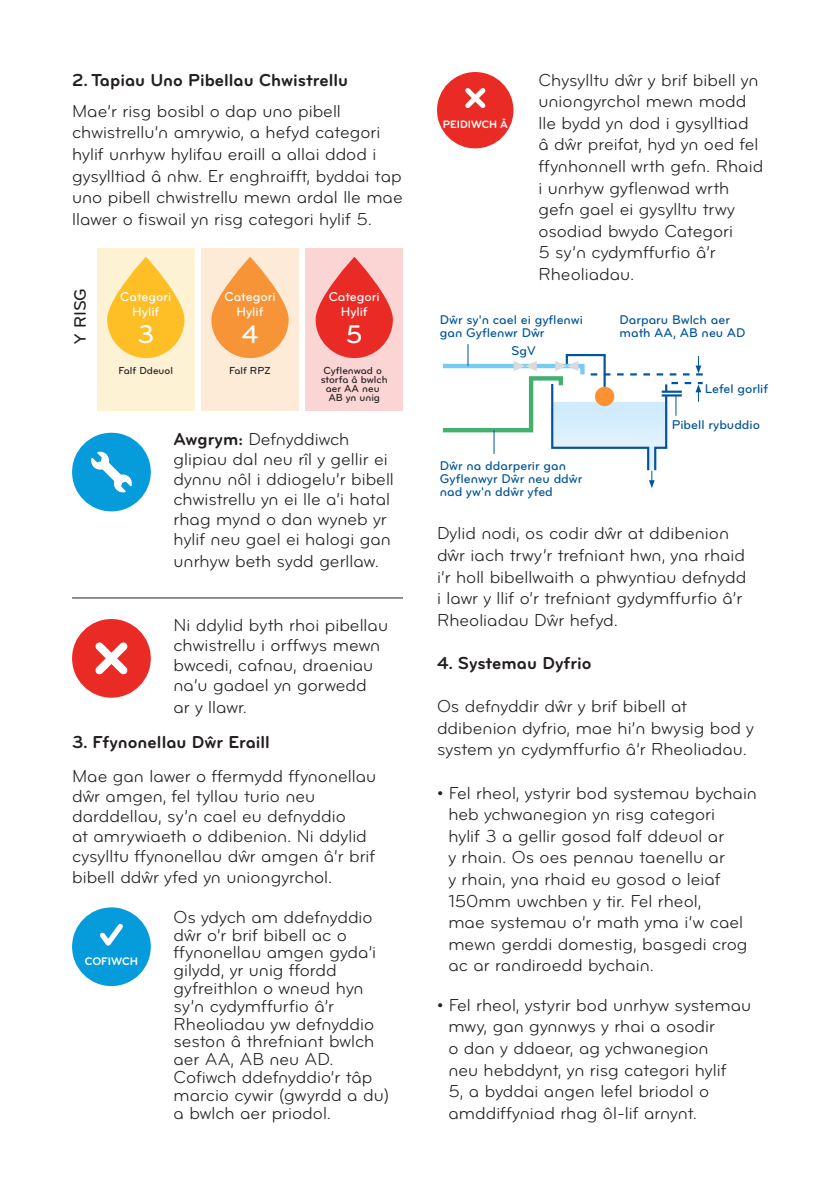
<style>
.page{position:relative;width:840px;height:1191px;background:#fff}
.page>*{position:absolute;margin:0;border:0;box-sizing:border-box;transform-origin:0 0}
.t1{font:26.4px "Bryant Pro Medium Alternate";color:#fff}
.t2{font:18px/21.6px "Bryant Pro Regular Alternate";color:#231f20}
.t3{font:18px "Bryant Pro Bold Alternate";color:#231f20}
.t4{font:17.2px "Bryant Pro Medium Alternate";color:#231f20}
.t5{font:13.2px/13.2px "Bryant Pro Medium Alternate";color:#025598}
.t6{font:13.2px/14.6px "Bryant Pro Medium Alternate";color:#fff;text-align:center}
.t7{font:11.4px "Bryant Pro Bold Alternate";color:#fff}
.t8{font:11.2px "Bryant Pro Bold Alternate";color:#fff}
.t9{font:10.6px/9.2px "Bryant Pro Medium Alternate";color:#231f20;text-align:center}
.s1{font-family:"Bryant Pro Bold Alternate"}
</style>
<div class="page">
<hr style="left:72px;top:597px;width:331px;height:1px;background:#231f20">
<div style="left:97px;top:248px;width:97px;height:162px;background:#fef2d4"></div>
<svg style="left:107px;top:257px;width:77px;height:101px;fill:#fdbe26"></svg>
<div style="left:201px;top:248px;width:97px;height:162px;background:#fdead7"></div>
<svg style="left:211px;top:257px;width:77px;height:101px;fill:#f79437"></svg>
<div style="left:305px;top:248px;width:98px;height:162px;background:#fad5d4"></div>
<svg style="left:315px;top:257px;width:77px;height:101px;fill:#ea2b25"></svg>
<div style="left:72px;top:433px;width:79px;height:78px;background:#069bda;border-radius:50%"></div>
<svg style="left:91px;top:451px;width:40px;height:42px"></svg>
<div style="left:72px;top:907px;width:79px;height:79px;background:#069bda;border-radius:50%"></div>
<svg style="left:100px;top:923px;width:23px;height:23px"></svg>
<div style="left:72px;top:619px;width:79px;height:78px;background:#ea2b25;border-radius:50%"></div>
<svg style="left:95px;top:642px;width:33px;height:33px"></svg>
<div style="left:437px;top:72px;width:76px;height:76px;background:#ea2b25;border-radius:50%"></div>
<svg style="left:465px;top:88px;width:21px;height:20px"></svg>
<svg style="left:442px;top:344px;width:261px;height:144px"></svg>
<p class="t3" style="left:72px;top:70px;width:277px">2. Tapiau Uno Pibellau Chwistrellu</p>
<p class="t2" style="left:72px;top:100px;width:332px">Mae’r risg bosibl o dap uno pibell chwistrellu’n amrywio, a hefyd categori hylif unrhyw hylifau eraill a allai ddod i gysylltiad â nhw. Er enghraifft, byddai tap uno pibell chwistrellu mewn ardal lle mae llawer o fiswail yn risg categori hylif 5.</p>
<p class="t4" style="left:71px;top:343px;width:57px;rotate:-90deg">Y RISG</p>
<p class="t6" style="left:224px;top:290px;width:53px">Categori<br>Hylif</p>
<p class="t6" style="left:120px;top:290px;width:53px">Categori<br>Hylif</p>
<p class="t1" style="left:137px;top:320px;width:18px">3</p>
<p class="t1" style="left:241px;top:320px;width:19px">4</p>
<p class="t9" style="left:119px;top:366px;width:56px">Falf Ddeuol</p>
<p class="t9" style="left:229px;top:366px;width:43px">Falf RPZ</p>
<p class="t6" style="left:328px;top:290px;width:53px">Categori<br>Hylif</p>
<p class="t1" style="left:345px;top:320px;width:18px">5</p>
<p class="t9" style="left:320px;top:366px;width:69px">Cyflenwad o storfa â bwlch aer AA neu<br>AB yn unig</p>
<p class="t2" style="left:173px;top:429px;width:222px;line-height:20.2px"><span class="s1">Awgrym:</span> Defnyddiwch glipiau dal neu rîl y gellir ei dynnu nôl i ddiogelu’r bibell chwistrellu yn ei lle a’i hatal rhag mynd o dan wyneb yr hylif neu gael ei halogi gan unrhyw beth sydd gerllaw.</p>
<p class="t2" style="left:173px;top:615px;width:216px;line-height:20.4px">Ni ddylid byth rhoi pibellau chwistrellu i orffwys mewn bwcedi, cafnau, draeniau na’u gadael yn gorwedd<br>ar y llawr.</p>
<p class="t3" style="left:72px;top:732px;width:199px">3. Ffynonellau Dŵr Eraill</p>
<p class="t2" style="left:72px;top:766px;width:305px;line-height:20.4px">Mae gan lawer o ffermydd ffynonellau dŵr amgen, fel tyllau turio neu darddellau, sy’n cael eu defnyddio<br>at amrywiaeth o ddibenion. Ni ddylid cysylltu ffynonellau dŵr amgen â’r brif bibell ddŵr yfed yn uniongyrchol.</p>
<p class="t2" style="left:173px;top:908px;width:217px;line-height:17.8px">Os ydych am ddefnyddio dŵr o’r brif bibell ac o ffynonellau amgen gyda’i gilydd, yr unig ffordd gyfreithlon o wneud hyn sy’n cydymffurfio â’r<br>Rheoliadau yw defnyddio seston â threfniant bwlch aer AA, AB neu AD.<br>Cofiwch ddefnyddio’r tâp marcio cywir (gwyrdd a du) a bwlch aer priodol.</p>
<p class="t7" style="left:85px;top:955px;width:55px">COFIWCH</p>
<p class="t8" style="left:442px;top:118px;width:67px">PEIDIWCH Â</p>
<p class="t2" style="left:538px;top:69px;width:226px">Chysylltu dŵr y brif bibell yn uniongyrchol mewn modd lle bydd yn dod i gysylltiad â dŵr preifat, hyd yn oed fel ffynhonnell wrth gefn. Rhaid i unrhyw gyflenwad wrth gefn gael ei gysylltu trwy osodiad bwydo Categori<br>5 sy’n cydymffurfio â’r<br>Rheoliadau.</p>
<p class="t5" style="left:439px;top:313px;width:145px">Dŵr sy'n cael ei gyflenwi gan Gyflenwr Dŵr</p>
<p class="t5" style="left:619px;top:313px;width:127px">Darparu Bwlch aer math AA, AB neu AD</p>
<p class="t5" style="left:511px;top:344px;width:26px">SgV</p>
<p class="t5" style="left:704px;top:383px;width:65px">Lefel gorlif</p>
<p class="t5" style="left:439px;top:459px;width:144px">Dŵr na ddarperir gan<br>Gyflenwyr Dŵr neu ddŵr nad yw'n ddŵr yfed</p>
<p class="t5" style="left:671px;top:418px;width:90px">Pibell rybuddio</p>
<p class="t2" style="left:437px;top:523px;width:311px">Dylid nodi, os codir dŵr at ddibenion dŵr iach trwy’r trefniant hwn, yna rhaid i’r holl bibellwaith a phwyntiau defnydd i lawr y llif o’r trefniant gydymffurfio â’r Rheoliadau Dŵr hefyd.</p>
<p class="t3" style="left:437px;top:653px;width:156px">4. Systemau Dyfrio</p>
<p class="t2" style="left:437px;top:696px;width:318px">Os defnyddir dŵr y brif bibell at ddibenion dyfrio, mae hi’n bwysig bod y system yn cydymffurfio â’r Rheoliadau.</p>
<p class="t2" style="left:448px;top:782px;width:310px;text-indent:-11px">• Fel rheol, ystyrir bod systemau bychain heb ychwanegion yn risg categori<br>hylif 3 a gellir gosod falf ddeuol ar<br>y rhain. Os oes pennau taenellu ar<br>y rhain, yna rhaid eu gosod o leiaf 150mm uwchben y tir. Fel rheol,<br>mae systemau o’r math yma i’w cael mewn gerddi domestig, basgedi crog ac ar randiroedd bychain.</p>
<p class="t2" style="left:448px;top:994px;width:304px;text-indent:-11px">• Fel rheol, ystyrir bod unrhyw systemau mwy, gan gynnwys y rhai a osodir<br>o dan y ddaear, ag ychwanegion<br>neu hebddynt, yn risg categori hylif<br>5, a byddai angen lefel briodol o amddiffyniad rhag ôl-lif arnynt.</p>
</div>
